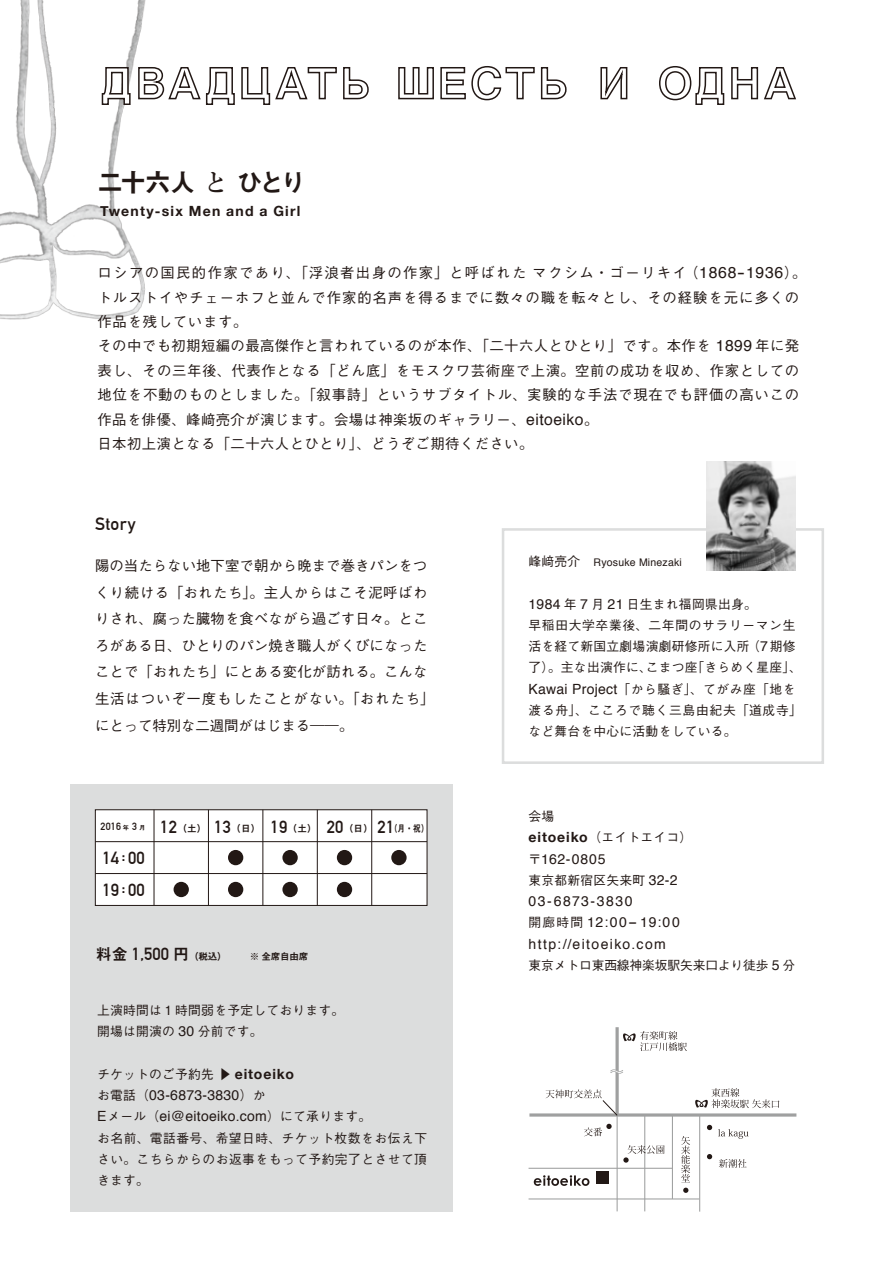
<style>
.page{position:relative;width:893px;height:1263px;background:#fff}
.page>*{position:absolute;margin:0;border:0;box-sizing:border-box;transform-origin:0 0}
.t1{font:25.5px "Midashi Go Pro MB31";letter-spacing:-.105em;color:#221815}
.t2{font:700 17.55px "DIN Alternate";letter-spacing:.02em;color:#221815}
.t3{font:700 17.25px/32px "DIN Alternate";color:#221815}
.t4{font:500 14.4px/24.5px "Gothic BBB Pro";letter-spacing:.04em;color:#221815}
.t5{font:500 14.4px/26.5px "Gothic BBB Pro";letter-spacing:.01em;color:#221815}
.t6{font:14.1px/21.3px "Helvetica";letter-spacing:.1em;color:#221815}
.t7{font:14.1px/21.3px "Helvetica";letter-spacing:.02em;color:#221815}
.t8{font:700 14.1px "Helvetica Neue";letter-spacing:.085em;color:#221815}
.t9{font:700 14.1px "Helvetica Neue";letter-spacing:.065em;color:#221815}
.t10{font:14.1px "Helvetica";letter-spacing:.065em;color:#221815}
.t11{font:500 12.75px/21.3px "Gothic BBB Pro";letter-spacing:.02em;color:#221815}
.t12{font:500 12.75px "Gothic BBB Pro";letter-spacing:-.01em;color:#221815}
.t13{font:10.5px "Helvetica";letter-spacing:.02em;color:#221815}
.t14{font:700 10.35px "DIN Alternate";color:#221815}
.t15{font:9.6px "Midashi Go Pro MB31";letter-spacing:-.02em;color:#221815}
.s1{font-family:"Yu Min";font-weight:600}
.s2{font-family:"Helvetica";font-weight:400;font-size:15.75px}
.s3{font-family:"Gothic BBB Pro";font-weight:500;font-size:12.75px}
.s4{font-family:"Helvetica";font-weight:400;font-size:14.1px}
.s5{font-family:"Midashi Go Pro MB31";font-weight:400;font-size:6.45px}
.s6{font-family:"DIN Alternate";font-weight:700;font-size:17.25px}
.s7{font-size:15.9px}
.s8{font-family:"DIN Alternate";font-weight:700;font-size:17.55px}
.s9{font-family:"Koz Go Pr 6 N";font-weight:400}
.s10{font-family:"Helvetica Neue";font-weight:700;font-size:14.1px}
</style>
<div class="page">
<img style="left:0;top:0;width:146px;height:320px">
<div style="left:502px;top:528px;width:322px;height:236px;border:3px solid #dcdddd"></div>
<div style="left:70px;top:784px;width:383px;height:427px;background:#dcdddd"></div>
<hr style="left:529px;top:1168px;width:143px;height:1px;background:#9fa0a0">
<hr style="left:529px;top:1198px;width:170px;height:1px;background:#9fa0a0">
<hr style="left:617px;top:1115px;width:1px;height:96px;background:#9fa0a0">
<svg style="left:615px;top:1027px;width:4px;height:86px"></svg>
<hr style="left:644px;top:1115px;width:1px;height:96px;background:#9fa0a0">
<hr style="left:672px;top:1115px;width:1px;height:84px;background:#9fa0a0">
<hr style="left:699px;top:1115px;width:1px;height:96px;background:#9fa0a0">
<hr style="left:529px;top:1113px;width:267px;height:3px;background:#9fa0a0">
<div style="left:596px;top:1171px;width:13px;height:13px;background:#221815"></div>
<svg style="left:707px;top:1154px;width:5px;height:5px"></svg>
<svg style="left:534px;top:1175px;width:55px;height:11px"></svg>
<svg style="left:623px;top:1031px;width:64px;height:20px"></svg>
<svg style="left:695px;top:1088px;width:84px;height:20px"></svg>
<svg style="left:623px;top:1145px;width:42px;height:18px"></svg>
<svg style="left:584px;top:1124px;width:28px;height:12px"></svg>
<svg style="left:681px;top:1136px;width:9px;height:57px"></svg>
<svg style="left:707px;top:1125px;width:5px;height:5px"></svg>
<svg style="left:718px;top:1129px;width:31px;height:10px"></svg>
<svg style="left:719px;top:1159px;width:28px;height:9px"></svg>
<svg style="left:546px;top:1089px;width:72px;height:27px"></svg>
<svg style="left:610px;top:1069px;width:13px;height:5px"></svg>
<svg style="left:101px;top:66px;width:30px;height:40px"></svg>
<svg style="left:137px;top:66px;width:232px;height:40px"></svg>
<svg style="left:398px;top:66px;width:169px;height:35px"></svg>
<svg style="left:600px;top:67px;width:28px;height:33px"></svg>
<svg style="left:659px;top:66px;width:137px;height:39px"></svg>
<div style="left:95px;top:809px;width:332px;height:97px;background:#fff;border:1px solid #221815"></div>
<hr style="left:154px;top:810px;width:1px;height:95px;background:#221815">
<hr style="left:208px;top:810px;width:1px;height:95px;background:#221815">
<hr style="left:262px;top:810px;width:1px;height:95px;background:#221815">
<hr style="left:317px;top:810px;width:1px;height:95px;background:#221815">
<hr style="left:371px;top:810px;width:1px;height:95px;background:#221815">
<hr style="left:95px;top:841px;width:332px;height:1px;background:#221815">
<hr style="left:95px;top:873px;width:332px;height:1px;background:#221815">
<div style="left:228px;top:850px;width:15px;height:15px;background:#221815;border-radius:50%"></div>
<div style="left:228px;top:882px;width:15px;height:15px;background:#221815;border-radius:50%"></div>
<div style="left:282px;top:850px;width:16px;height:15px;background:#221815;border-radius:50%"></div>
<div style="left:282px;top:882px;width:16px;height:15px;background:#221815;border-radius:50%"></div>
<div style="left:337px;top:850px;width:15px;height:15px;background:#221815;border-radius:50%"></div>
<div style="left:391px;top:850px;width:16px;height:15px;background:#221815;border-radius:50%"></div>
<div style="left:337px;top:882px;width:15px;height:15px;background:#221815;border-radius:50%"></div>
<div style="left:174px;top:882px;width:15px;height:15px;background:#221815;border-radius:50%"></div>
<img style="left:706px;top:461px;width:89px;height:109px">
<h1 class="t1" style="left:98px;top:162px;width:210px">二十六人<span class="s1">と</span> ひとり</h1>
<p class="t8" style="left:100px;top:199px;width:202px">Twenty-six Men and a Girl</p>
<p class="t4" style="left:98px;top:259px;width:710px">ロシアの国民的作家であり、「浮浪者出身の作家」と呼ばれたマクシム・ゴーリキイ（<span class="s2">1868-1936</span>）。トルストイやチェーホフと並んで作家的名声を得るまでに数々の職を転々とし、その経験を元に多くの作品を残しています。<br>その中でも初期短編の最高傑作と言われているのが本作、「二十六人とひとり」です。本作を <span class="s2">1899</span> 年に発表し、その三年後、代表作となる「どん底」をモスクワ芸術座で上演。空前の成功を収め、作家としての地位を不動のものとしました。「叙事詩」というサブタイトル、実験的な手法で現在でも評価の高いこの作品を俳優、峰﨑亮介が演じます。会場は神楽坂のギャラリー、<span class="s2">eitoeiko</span>。<br>日本初上演となる「二十六人とひとり」、どうぞご期待ください。</p>
<p class="t2" style="left:95px;top:511px;width:42px">Story</p>
<p class="t5" style="left:95px;top:550px;width:341px">陽の当たらない地下室で朝から晩まで巻きパンをつくり続ける「おれたち」。主人からはこそ泥呼ばわりされ、腐った臓物を食べながら過ごす日々。ところがある日、ひとりのパン焼き職人がくびになったことで「おれたち」にとある変化が訪れる。こんな生活はついぞ一度もしたことがない。「おれたち」にとって特別な二週間がはじまる――。</p>
<p class="t13" style="left:529px;top:554px;width:155px"><span class="s3">峰﨑亮介　</span>Ryosuke Minezaki</p>
<p class="t11" style="left:529px;top:592px;width:275px"><span class="s4">1984</span> 年 <span class="s4">7</span> 月 <span class="s4">21</span> 日生まれ福岡県出身。<br>早稲田大学卒業後、二年間のサラリーマン生活を経て新国立劇場演劇研修所に入所（<span class="s4">7</span>期修了）。主な出演作に、こまつ座「きらめく星座」、<br><span class="s4">Kawai Project</span>「から騒ぎ」、てがみ座「地を渡る舟」、こころで聴く三島由紀夫「道成寺」など舞台を中心に活動をしている。</p>
<p class="t14" style="left:101px;top:818px;width:46px">2016 <span class="s5">年</span> 3 <span class="s5">月</span></p>
<p class="t15" style="left:160px;top:821px;width:270px"><span class="s6">12</span>（土） <span class="s6">13</span>（日） <span class="s6">19</span>（土） <span class="s6">20</span>（日） <span class="s6">21</span>（月・祝）</p>
<p class="t3" style="left:103px;top:841px;width:44px">14<sup>:</sup>00<br>19<sup>:</sup>00</p>
<p class="t15" style="left:96px;top:948px;width:214px"><span class="s7">料金</span> <span class="s6">1</span><span class="s8">,</span><span class="s6">500</span> <span class="s7">円</span>（税込）　　　※ 全席自由席</p>
<p class="t11" style="left:97px;top:998px;width:248px">上演時間は１時間弱を予定しております。開場は開演の <span class="s4">30</span> 分前です。</p>
<p class="t11" style="left:97px;top:1062px;width:198px">チケットのご予約先 <span class="s9">▶</span> <span class="s10">eitoeiko</span></p>
<p class="t7" style="left:97px;top:1085px;width:275px"><span class="s3">お電話（</span>03-6873-3830<span class="s3">）か<br></span>E<span class="s3">メール（</span>ei@eitoeiko.com<span class="s3">）にて承ります。</span></p>
<p class="t11" style="left:97px;top:1125px;width:331px;text-align:justify">お名前、電話番号、希望日時、チケット枚数をお伝え下さい。こちらからのお返事をもって予約完了とさせて頂きます。</p>
<p class="t11" style="left:529px;top:804px;width:27px">会場</p>
<p class="t9" style="left:529px;top:826px;width:165px">eitoeiko<span class="s3">（エイトエイコ）</span></p>
<p class="t10" style="left:529px;top:848px;width:78px"><span class="s3">〒</span>162-0805</p>
<p class="t11" style="left:529px;top:868px;width:151px">東京都新宿区矢来町 <span class="s4">32-2</span></p>
<p class="t6" style="left:529px;top:891px;width:153px">03-6873-3830<br><span class="s3">開廊時間</span> 12:00-19:00 http://eitoeiko.com</p>
<p class="t12" style="left:529px;top:955px;width:268px">東京メトロ東西線神楽坂駅矢来口より徒歩 <span class="s4">5</span> 分</p>
</div>
